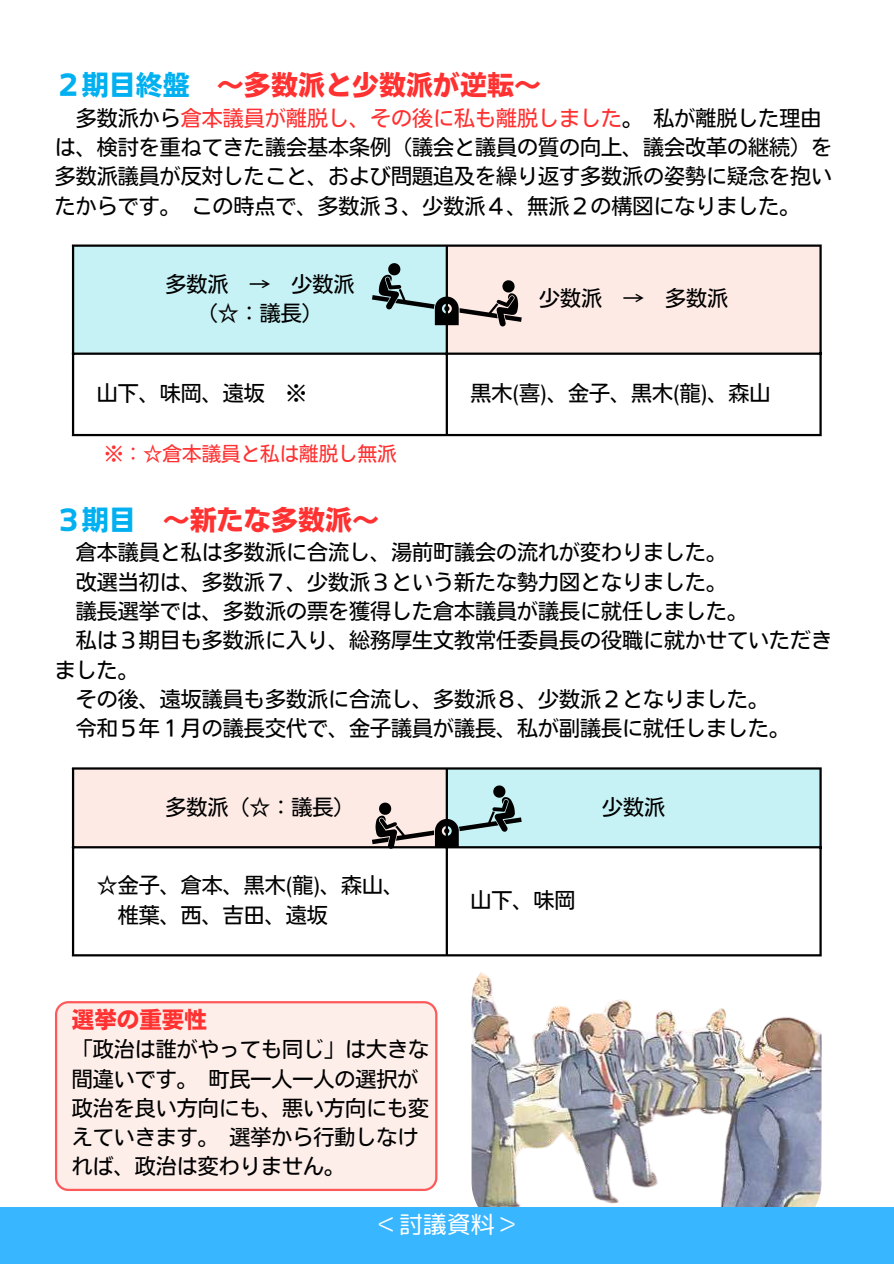
<style>
.page{position:relative;width:894px;height:1264px;background:#fff}
.page>*{position:absolute;margin:0;border:0;box-sizing:border-box;transform-origin:0 0}
.t1{font:27px "Nud Motoya Cedar Std W6";color:#ff3131}
.t2{font:27px "Nud Motoya Cedar Std W6";color:#00b0f0}
.t3{font:24px "rounded mplus 1 p regular";color:#fff}
.t4{font:22.5px "Nud Motoya Cedar Std W6";color:#ff3131}
.t5{font:21px/29.2px "Nud Motoya Cedar Std W3";color:#000}
.t6{font:19.5px "Nud Motoya Cedar Std W3";color:#ff3131}
.s1{color:#00b0f0}
.s2{color:#ff3131}
</style>
<div class="page">
<img style="left:471px;top:947px;width:350px;height:287px;border-radius:54px">
<div style="left:0;top:1206px;width:893px;height:57px;background:#38b6ff"></div>
<div style="left:73px;top:768px;width:374px;height:79px;background:#fdeae5"></div>
<div style="left:446px;top:768px;width:374px;height:79px;background:#c6f2f6"></div>
<hr style="left:72px;top:769px;width:2px;height:185px;background:#000">
<hr style="left:445px;top:769px;width:3px;height:185px;background:#000">
<hr style="left:819px;top:769px;width:2px;height:185px;background:#000">
<hr style="left:72px;top:767px;width:749px;height:2px;background:#000">
<hr style="left:72px;top:846px;width:749px;height:2px;background:#000">
<hr style="left:72px;top:954px;width:749px;height:2px;background:#000">
<div style="left:73px;top:245px;width:374px;height:109px;background:#c6f2f6"></div>
<div style="left:446px;top:245px;width:374px;height:109px;background:#fdeae5"></div>
<hr style="left:72px;top:247px;width:2px;height:187px;background:#000">
<hr style="left:445px;top:247px;width:3px;height:187px;background:#000">
<hr style="left:819px;top:247px;width:2px;height:187px;background:#000">
<hr style="left:72px;top:244px;width:749px;height:3px;background:#000">
<hr style="left:72px;top:352px;width:749px;height:3px;background:#000">
<hr style="left:72px;top:434px;width:749px;height:2px;background:#000">
<svg style="left:372px;top:263px;width:149px;height:63px"></svg>
<svg style="left:372px;top:785px;width:149px;height:62px"></svg>
<div style="left:55px;top:1001px;width:382px;height:189px;background:#fdeeea"></div>
<p class="t1" style="left:55px;top:67px;width:485px"><span class="s1">２期目終盤</span> ～多数派と少数派が逆転～</p>
<p class="t5" style="left:55px;top:102px;width:778px;text-indent:21px">多数派から<span class="s2">倉本議員が離脱し、その後に私も離脱しました</span>。私が離脱した理由は、検討を重ねてきた議会基本条例（議会と議員の質の向上、議会改革の継続）を多数派議員が反対したこと、および問題追及を繰り返す多数派の姿勢に疑念を抱いたからです。この時点で、多数派３、少数派４、無派２の構図になりました。</p>
<p class="t5" style="left:165px;top:268px;width:190px;text-align:center">多数派 → 少数派（☆：議長）</p>
<p class="t5" style="left:539px;top:283px;width:190px">少数派 → 多数派</p>
<p class="t5" style="left:97px;top:377px;width:211px">山下、味岡、遠坂 ※</p>
<p class="t5" style="left:470px;top:377px;width:298px">黒木(喜)、金子、黒木(龍)、森山</p>
<p class="t6" style="left:104px;top:440px;width:294px">※：☆倉本議員と私は離脱し無派</p>
<p class="t2" style="left:55px;top:502px;width:75px">３期目</p>
<p class="t1" style="left:163px;top:502px;width:216px">～新たな多数派～</p>
<p class="t5" style="left:76px;top:537px;width:652px">倉本議員と私は多数派に合流し、湯前町議会の流れが変わりました。</p>
<p class="t5" style="left:76px;top:566px;width:652px">改選当初は、多数派７、少数派３という新たな勢力図となりました。</p>
<p class="t5" style="left:76px;top:595px;width:673px">議長選挙では、多数派の票を獲得した倉本議員が議長に就任しました。</p>
<p class="t5" style="left:76px;top:624px;width:757px">私は３期目も多数派に入り、総務厚生文教常任委員長の役職に就かせていただき</p>
<p class="t5" style="left:55px;top:654px;width:85px">ました。</p>
<p class="t5" style="left:76px;top:683px;width:694px">その後、遠坂議員も多数派に合流し、多数派８、少数派２となりました。</p>
<p class="t5" style="left:76px;top:712px;width:715px">令和５年１月の議長交代で、金子議員が議長、私が副議長に就任しました。</p>
<p class="t5" style="left:165px;top:791px;width:190px">多数派（☆：議長）</p>
<p class="t5" style="left:602px;top:791px;width:64px">少数派</p>
<p class="t5" style="left:118px;top:869px;width:288px;text-indent:-21px">☆金子、倉本、黒木(龍)、森山、椎葉、西、吉田、遠坂</p>
<p class="t4" style="left:72px;top:1004px;width:136px">選挙の重要性</p>
<p class="t5" style="left:72px;top:1033px;width:358px">「政治は誰がやっても同じ」は大きな間違いです。町民一人一人の選択が政治を良い方向にも、悪い方向にも変えていきます。選挙から行動しなければ、政治は変わりません。</p>
<p class="t5" style="left:470px;top:884px;width:106px">山下、味岡</p>
<p class="t3" style="left:374px;top:1207px;width:145px">＜討議資料＞</p>
</div>
